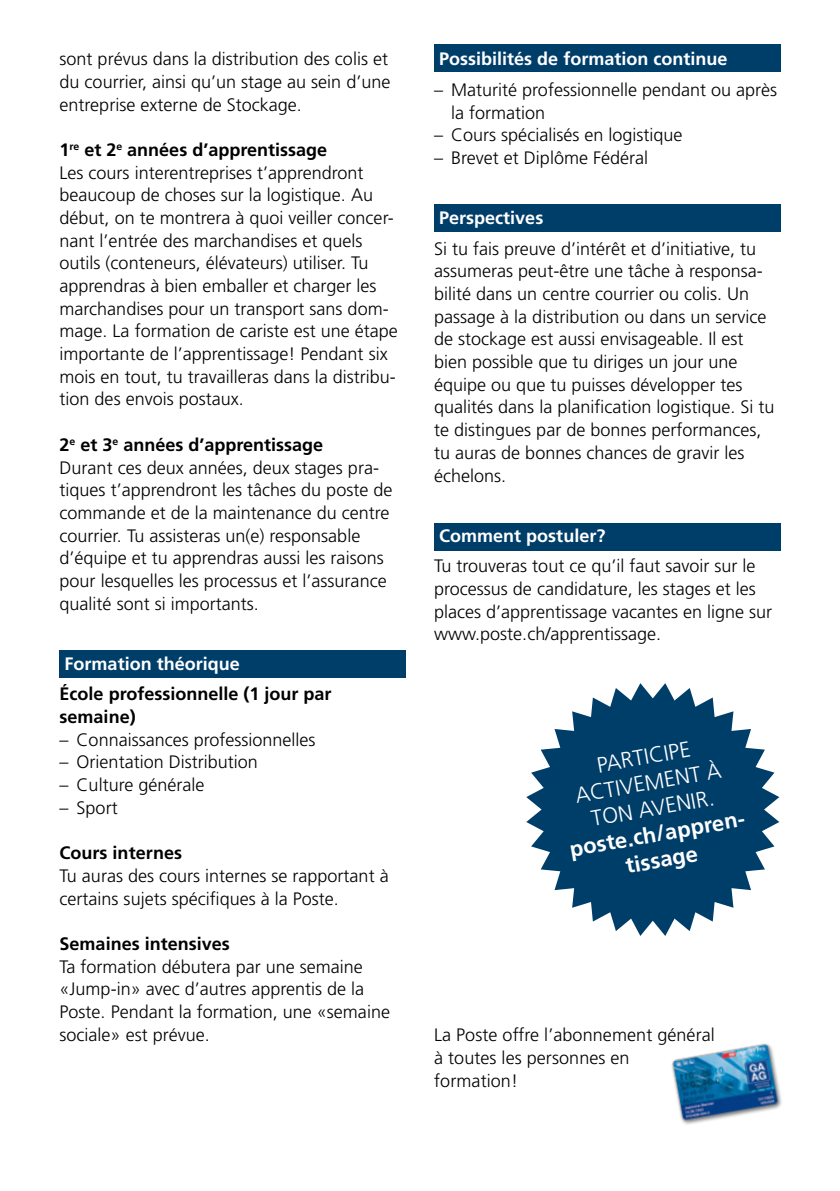
<style>
.page{position:relative;width:840px;height:1191px;background:#fff}
.page>*{position:absolute;margin:0;border:0;box-sizing:border-box;transform-origin:0 0}
.t1{font:300 22px/26px "Frutiger LT Std";color:#fff;text-align:center}
.t2{font:700 22px/26px "Frutiger LT Std";color:#fff;text-align:center}
.t3{font:300 18px/22.6px "Frutiger";color:#000}
.t4{font:700 18px "Frutiger";color:#fff}
.t5{font:700 18px/22.6px "Frutiger";color:#000}
.t6{font:300 18px/22.6px "Frutiger LT Std";letter-spacing:.005em;color:#000}
.s1{font-weight:700}
</style>
<div class="page">
<div style="left:60px;top:651px;width:345px;height:27px;background:#003e6a"></div>
<div style="left:434px;top:523px;width:346px;height:27px;background:#003e6a"></div>
<div style="left:434px;top:204px;width:346px;height:27px;background:#003e6a"></div>
<div style="left:434px;top:45px;width:346px;height:27px;background:#003e6a"></div>
<svg style="left:526px;top:683px;width:252px;height:253px;fill:#003e6a"></svg>
<img style="left:671px;top:1043px;width:111px;height:82px">
<p class="t3" style="left:60px;top:48px;width:332px">sont prévus dans la distribution des colis et du courrier, ainsi qu’un stage au sein d’une entreprise externe de Stockage.</p>
<p class="t3" style="left:60px;top:138px;width:340px"><span class="s1">1</span><sup>re</sup> <span class="s1">et 2</span><sup>e</sup> <span class="s1">années d’apprentissage<br></span>Les cours interentreprises t’apprendront beaucoup de choses sur la logistique. Au début, on te montrera à quoi veiller concer&shy;nant l’entrée des marchandises et quels outils (conteneurs, élévateurs) utiliser. Tu apprendras à bien emballer et charger les marchandises pour un transport sans dom&shy;mage. La formation de cariste est une étape importante de l’apprentissage! Pendant six mois en tout, tu travailleras dans la distribu&shy;tion des envois postaux.</p>
<p class="t3" style="left:60px;top:433px;width:334px"><span class="s1">2</span><sup>e</sup> <span class="s1">et 3</span><sup>e</sup> <span class="s1">années d’apprentissage<br></span>Durant ces deux années, deux stages pra&shy;tiques t’apprendront les tâches du poste de commande et de la maintenance du centre courrier. Tu assisteras un(e) responsable d’équipe et tu apprendras aussi les raisons pour lesquelles les processus et l’assurance qualité sont si importants.</p>
<p class="t4" style="left:65px;top:653px;width:177px">Formation théorique</p>
<p class="t5" style="left:60px;top:682px;width:273px">École professionnelle (1 jour par semaine)</p>
<p class="t3" style="left:60px;top:728px;width:257px">– Connaissances professionnelles</p>
<p class="t3" style="left:60px;top:751px;width:200px">– Orientation Distribution</p>
<p class="t3" style="left:60px;top:773px;width:146px">– Culture générale</p>
<p class="t3" style="left:60px;top:796px;width:60px">– Sport</p>
<p class="t5" style="left:60px;top:841px;width:124px">Cours internes</p>
<p class="t3" style="left:60px;top:864px;width:330px">Tu auras des cours internes se rapportant à certains sujets spécifiques à la Poste.</p>
<p class="t5" style="left:60px;top:932px;width:172px">Semaines intensives</p>
<p class="t3" style="left:60px;top:955px;width:332px">Ta formation débutera par une semaine «Jump-in» avec d’autres apprentis de la Poste. Pendant la formation, une «semaine sociale» est prévue.</p>
<p class="t4" style="left:439px;top:48px;width:290px">Possibilités de formation continue</p>
<p class="t3" style="left:451px;top:78px;width:327px;text-indent:-17px">– Maturité professionnelle pendant ou après la formation</p>
<p class="t3" style="left:434px;top:124px;width:250px">– Cours spécialisés en logistique</p>
<p class="t3" style="left:434px;top:146px;width:215px">– Brevet et Diplôme Fédéral</p>
<p class="t4" style="left:439px;top:207px;width:106px">Perspectives</p>
<p class="t3" style="left:434px;top:237px;width:342px">Si tu fais preuve d’intérêt et d’initiative, tu assumeras peut-être une tâche à responsa&shy;bilité dans un centre courrier ou colis. Un passage à la distribution ou dans un service de stockage est aussi envisageable. Il est bien possible que tu diriges un jour une équipe ou que tu puisses développer tes qualités dans la planification logistique. Si tu te distingues par de bonnes performances, tu auras de bonnes chances de gravir les échelons.</p>
<p class="t4" style="left:439px;top:525px;width:168px">Comment postuler?</p>
<p class="t3" style="left:434px;top:554px;width:339px">Tu trouveras tout ce qu’il faut savoir sur le processus de candidature, les stages et les places d’apprentissage vacantes en ligne sur www.poste.ch/apprentissage.</p>
<p class="t1" style="left:568px;top:757px;width:149px;rotate:-10deg">PARTICIPE<br>ACTIVEMENT À<br>TON AVENIR.</p>
<p class="t2" style="left:567px;top:836px;width:182px;rotate:-10deg">poste.ch/appren&shy;tissage</p>
<p class="t6" style="left:434px;top:1024px;width:282px">La Poste offre l’abonnement général à toutes les personnes en formation!</p>
</div>
